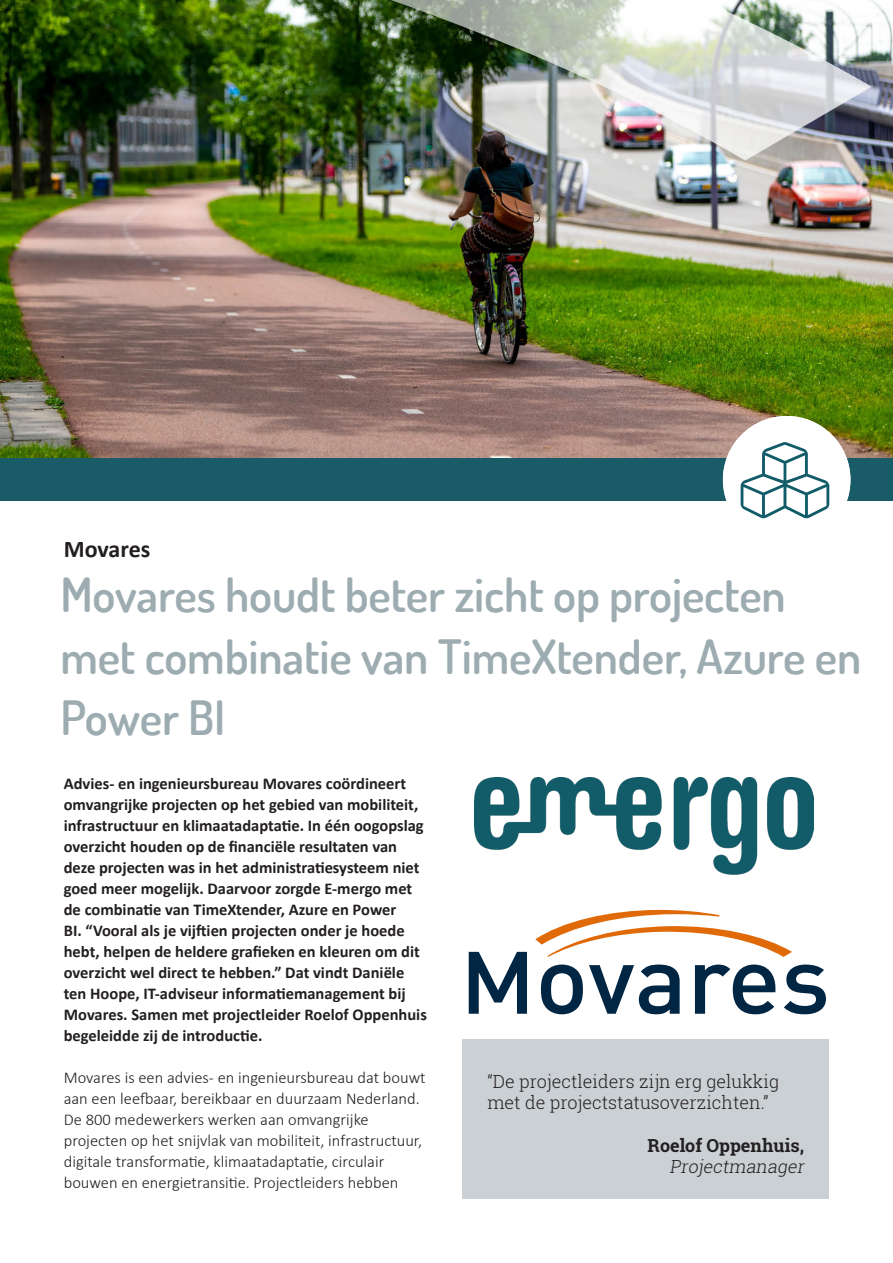
<style>
.page{position:relative;width:893px;height:1263px;background:#fff}
.page>*{position:absolute;margin:0;border:0;box-sizing:border-box;transform-origin:0 0}
.t1{font:600 47.25px/61.5px "Dosis";letter-spacing:-.005em;color:#9dacb1}
.body{font:700 24px "Calibri";color:#231f20}
.t2{font:300 18px/21px "Roboto Slab";color:#231f20}
.t3{font:700 18px/21px "Roboto Slab";color:#231f20;text-align:right}
.body-2{font:700 16.5px/21px "Calibri";color:#231f20}
.body-3{font:300 16.5px/21px "Calibri";color:#231f20}
.s1{font-weight:300;font-style:italic}
</style>
<div class="page">
<img style="left:0;top:0;width:893px;height:458px">
<div style="left:0;top:458px;width:893px;height:43px;background:#195c68"></div>
<div style="left:462px;top:1040px;width:367px;height:159px;background:#cad0d3"></div>
<div style="left:723px;top:416px;width:127px;height:127px;background:#fff;border-radius:50%"></div>
<img style="left:475px;top:778px;width:339px;height:97px">
<svg style="left:469px;top:910px;width:357px;height:104px"></svg>
<svg style="left:740px;top:442px;width:90px;height:76px"></svg>
<p class="body" style="left:64px;top:532px;width:88px">Movares</p>
<p class="t1" style="left:60px;top:563px;width:802px">Movares houdt beter zicht op projecten met combinatie van TimeXtender, Azure en<br>Power BI</p>
<p class="body-2" style="left:64px;top:773px;width:365px">Advies- en ingenieursbureau Movares coördineert omvangrijke projecten op het gebied van mobiliteit, infrastructuur en klimaatadaptatie. In één oogopslag overzicht houden op de financiële resultaten van deze projecten was in het administratiesysteem niet goed meer mogelijk. Daarvoor zorgde E-mergo met de combinatie van TimeXtender, Azure en Power<br>BI. “Vooral als je vijftien projecten onder je hoede hebt, helpen de heldere grafieken en kleuren om dit overzicht wel direct te hebben.” Dat vindt Daniële ten Hoope, IT-adviseur informatiemanagement bij Movares. Samen met projectleider Roelof Oppenhuis begeleidde zij de introductie.</p>
<p class="body-3" style="left:64px;top:1067px;width:363px">Movares is een advies- en ingenieursbureau dat bouwt aan een leefbaar, bereikbaar en duurzaam Nederland.<br>De 800 medewerkers werken aan omvangrijke projecten op het snijvlak van mobiliteit, infrastructuur, digitale transformatie, klimaatadaptatie, circulair bouwen en energietransitie. Projectleiders hebben</p>
<p class="t2" style="left:487px;top:1071px;width:293px">“De projectleiders zijn erg gelukkig met de projectstatusoverzichten.”</p>
<p class="t3" style="left:648px;top:1134px;width:162px">Roelof Oppenhuis,<br><span class="s1">Projectmanager</span></p>
</div>
